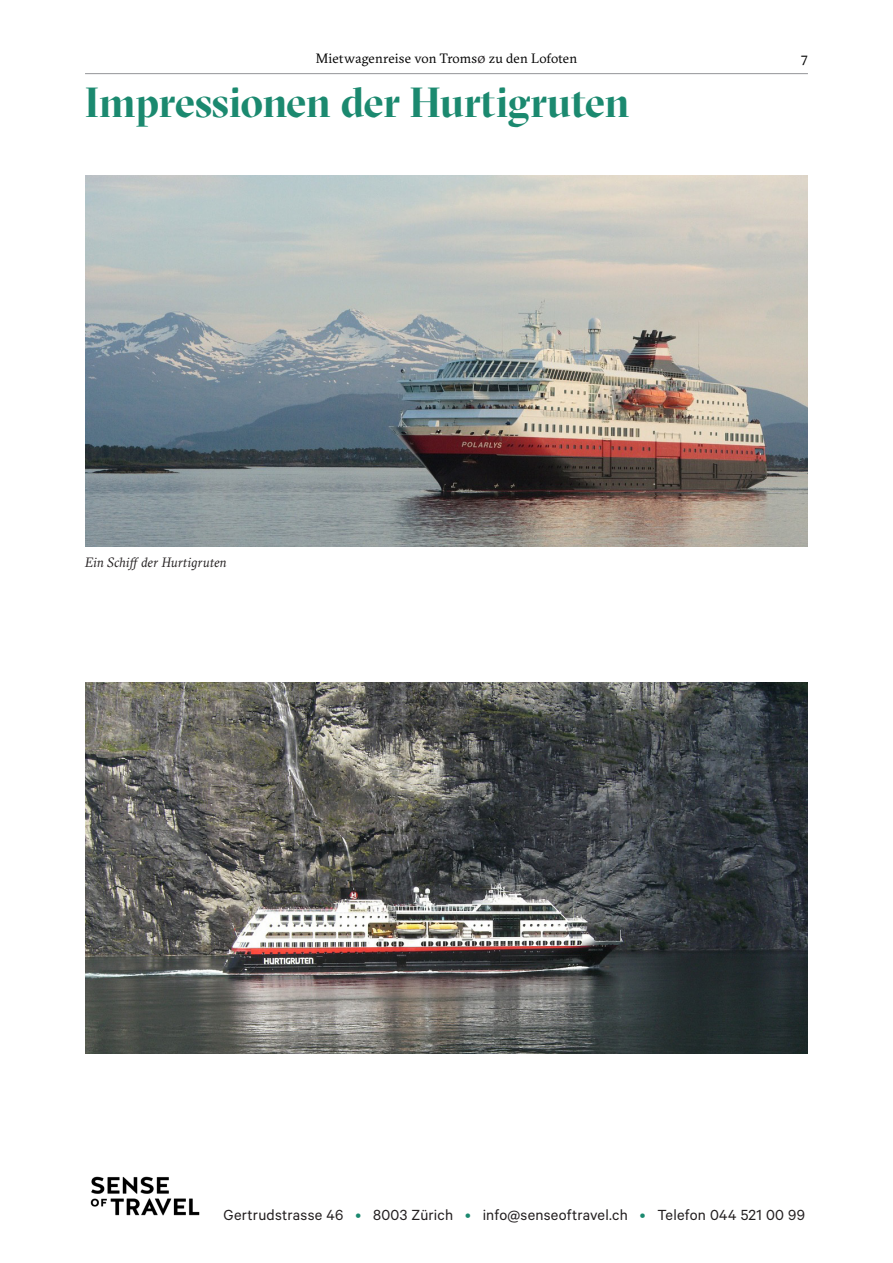
<style>
.page{position:relative;width:893px;height:1263px;background:#fff}
.page>*{position:absolute;margin:0;border:0;box-sizing:border-box;transform-origin:0 0}
.Themen_Titel{font:700 42px "GT Sectra Display";letter-spacing:-.01em;color:#1b896f}
.t1{font:16.5px "Calibre";letter-spacing:.015em;color:#231f20}
.t2{font:13.5px "GT Sectra";letter-spacing:.01em;color:#000}
.Bild-Legende{font:italic 13.5px "GT Sectra";letter-spacing:.005em;color:#231f20}
.s1{font-size:15px;color:#231f20}
.s2{color:#1b896f}
</style>
<div class="page">
<hr style="left:85px;top:73px;width:723px;height:1px;background:#939598">
<img style="left:90px;top:1176px;width:110px;height:40px">
<img style="left:85px;top:683px;width:723px;height:371px">
<img style="left:85px;top:175px;width:723px;height:371px">
<p class="t2" style="left:316px;top:51px;width:263px">Mietwagenreise von Troms<span class="s1">ø</span> zu den Lofoten</p>
<p class="t2" style="left:801px;top:50px;width:8px">7</p>
<p class="Themen_Titel" style="left:85px;top:77px;width:546px">Impressionen der Hurtigruten</p>
<p class="Bild-Legende" style="left:85px;top:554px;width:143px">Ein Schiff der Hurtigruten</p>
<p class="t1" style="left:224px;top:1206px;width:583px">Gertrudstrasse 46 <span class="s2">•</span> 8003 Zürich <span class="s2">•</span> info@senseoftravel.ch <span class="s2">•</span> Telefon 044 521 00 99</p>
</div>
